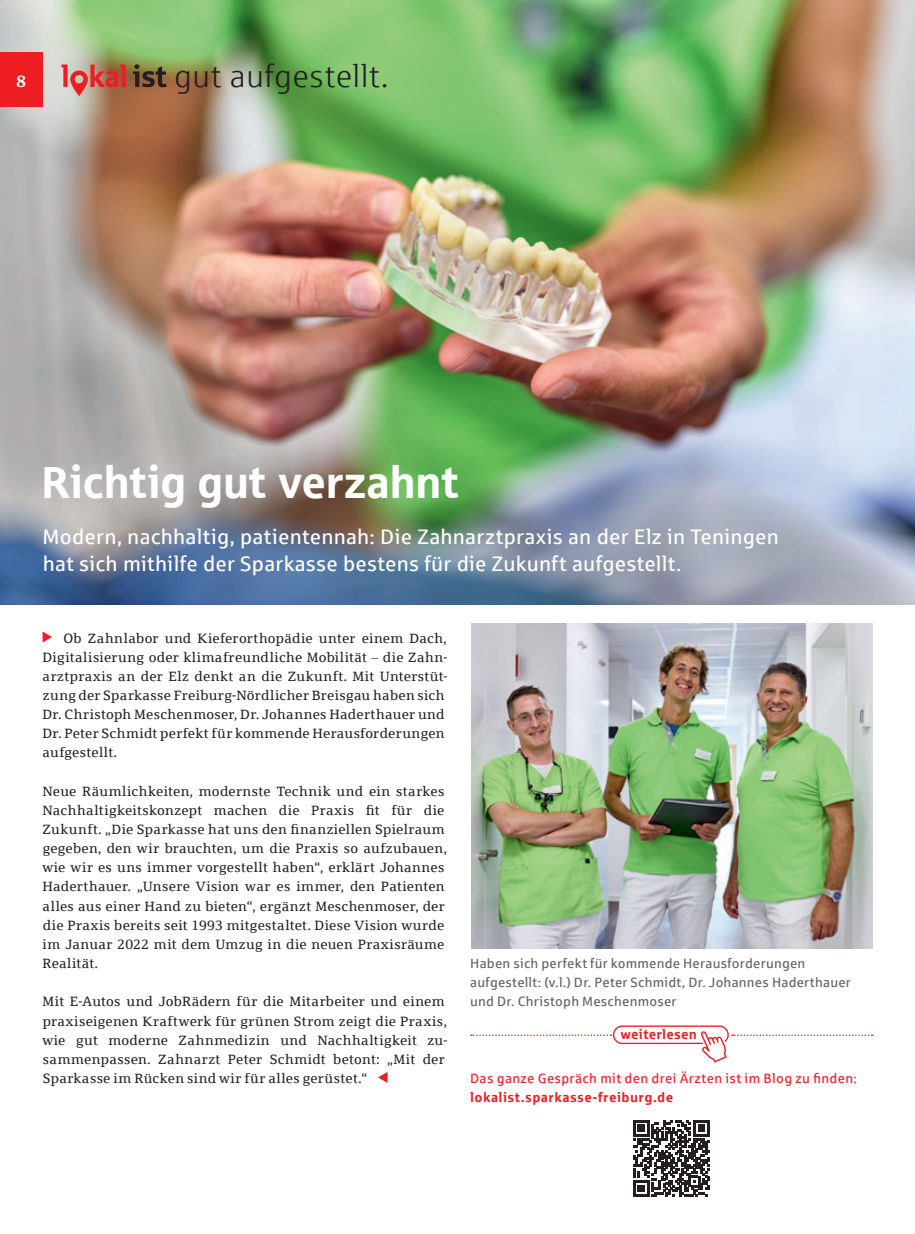
<style>
.page{position:relative;width:915px;height:1234px;background:#fff}
.page>*{position:absolute;margin:0;border:0;box-sizing:border-box;transform-origin:0 0}
._01_Headline{font:45px "Sparkasse Head";letter-spacing:.02em;color:#fff}
._01_Headline-2{font:31.5px "Sparkasse Lt";letter-spacing:.02em;color:#231f20}
._01_Einstiegstext{font:21px "Sparkasse Rg";letter-spacing:.01em;color:#fff}
.t1{font:700 16.5px "Sparkasse Serif";color:#fff}
._02_Text_block{font:13.5px/19.2px "Sparkasse Serif";letter-spacing:.025em;color:#231f20}
._02_Bildlegende{font:13.5px/19.2px "Sparkasse Rg";letter-spacing:.015em;color:#636366}
._02_Text_block-2{font:13.5px/19.2px "Sparkasse Rg";letter-spacing:.025em;color:#ee1d23}
._02_Text_block-3{font:700 13.5px "Sparkasse Rg";letter-spacing:.02em;color:#ee1d23}
.s1{font-weight:700}
</style>
<div class="page">
<img style="left:0;top:0;width:914px;height:604px">
<svg style="left:43px;top:631px;width:9px;height:11px"></svg>
<svg style="left:378px;top:1072px;width:9px;height:10px"></svg>
<svg style="left:133px;top:64px;width:34px;height:23px"></svg>
<svg style="left:61px;top:64px;width:65px;height:32px;background:#c86f62"></svg>
<svg style="left:633px;top:1120px;width:76px;height:76px"></svg>
<div style="left:612px;top:1025px;width:116px;height:18px;border:1px solid #ee1d23;border-radius:9px"></div>
<svg style="left:471px;top:1034px;width:140px;height:1px"></svg>
<svg style="left:700px;top:1030px;width:172px;height:32px"></svg>
<img style="left:471px;top:623px;width:401px;height:325px">
<div style="left:0;top:52px;width:43px;height:54px;background:#ee1d23"></div>
<p class="t1" style="left:16px;top:71px;width:11px">8</p>
<p class="_01_Headline-2" style="left:174px;top:57px;width:216px">gut aufgestellt.</p>
<p class="_01_Headline" style="left:42px;top:453px;width:418px">Richtig gut verzahnt</p>
<p class="_01_Einstiegstext" style="left:43px;top:523px;width:737px">Modern, nachhaltig, patientennah: Die Zahnarztpraxis an der Elz in Teningen</p>
<p class="_01_Einstiegstext" style="left:43px;top:550px;width:640px">hat sich mithilfe der Sparkasse bestens für die Zukunft aufgestellt.</p>
<p class="_02_Text_block" style="left:42px;top:627px;width:406px;text-indent:21px">Ob Zahnlabor und Kieferorthopädie unter einem Dach, Digitalisierung oder klimafreundliche Mobilität – die Zahn&shy;arztpraxis an der Elz denkt an die Zukunft. Mit Unterstüt&shy;zung der Sparkasse Freiburg-Nördlicher Breisgau haben sich Dr. Christoph Meschenmoser, Dr. Johannes Haderthauer und Dr. Peter Schmidt perfekt für kommende Herausforderungen aufgestellt.</p>
<p class="_02_Text_block" style="left:42px;top:781px;width:406px">Neue Räumlichkeiten, modernste Technik und ein starkes Nachhaltigkeitskonzept machen die Praxis fit für die Zukunft. „Die Sparkasse hat uns den finanziellen Spielraum gegeben, den wir brauchten, um die Praxis so aufzubauen, wie wir es uns immer vorgestellt haben“, erklärt Johannes Haderthauer. „Unsere Vision war es immer, den Patienten alles aus einer Hand zu bieten“, ergänzt Meschenmoser, der die Praxis bereits seit 1993 mitgestaltet. Diese Vision wurde im Januar 2022 mit dem Umzug in die neuen Praxisräume Realität.</p>
<p class="_02_Text_block" style="left:42px;top:991px;width:406px">Mit E-Autos und JobRädern für die Mitarbeiter und einem praxiseigenen Kraftwerk für grünen Strom zeigt die Praxis, wie gut moderne Zahnmedizin und Nachhaltigkeit zu&shy;sammenpassen. Zahnarzt Peter Schmidt betont: „Mit der Sparkasse im Rücken sind wir für alles gerüstet.“</p>
<p class="_02_Bildlegende" style="left:470px;top:953px;width:382px">Haben sich perfekt für kommende Herausforderungen aufgestellt: (v.l.) Dr. Peter Schmidt, Dr. Johannes Haderthauer und Dr. Christoph Meschenmoser</p>
<p class="_02_Text_block-3" style="left:620px;top:1025px;width:78px">weiterlesen</p>
<p class="_02_Text_block-2" style="left:470px;top:1067px;width:388px">Das ganze Gespräch mit den drei Ärzten ist im Blog zu finden: <span class="s1">lokalist.sparkasse-freiburg.de</span></p>
</div>
